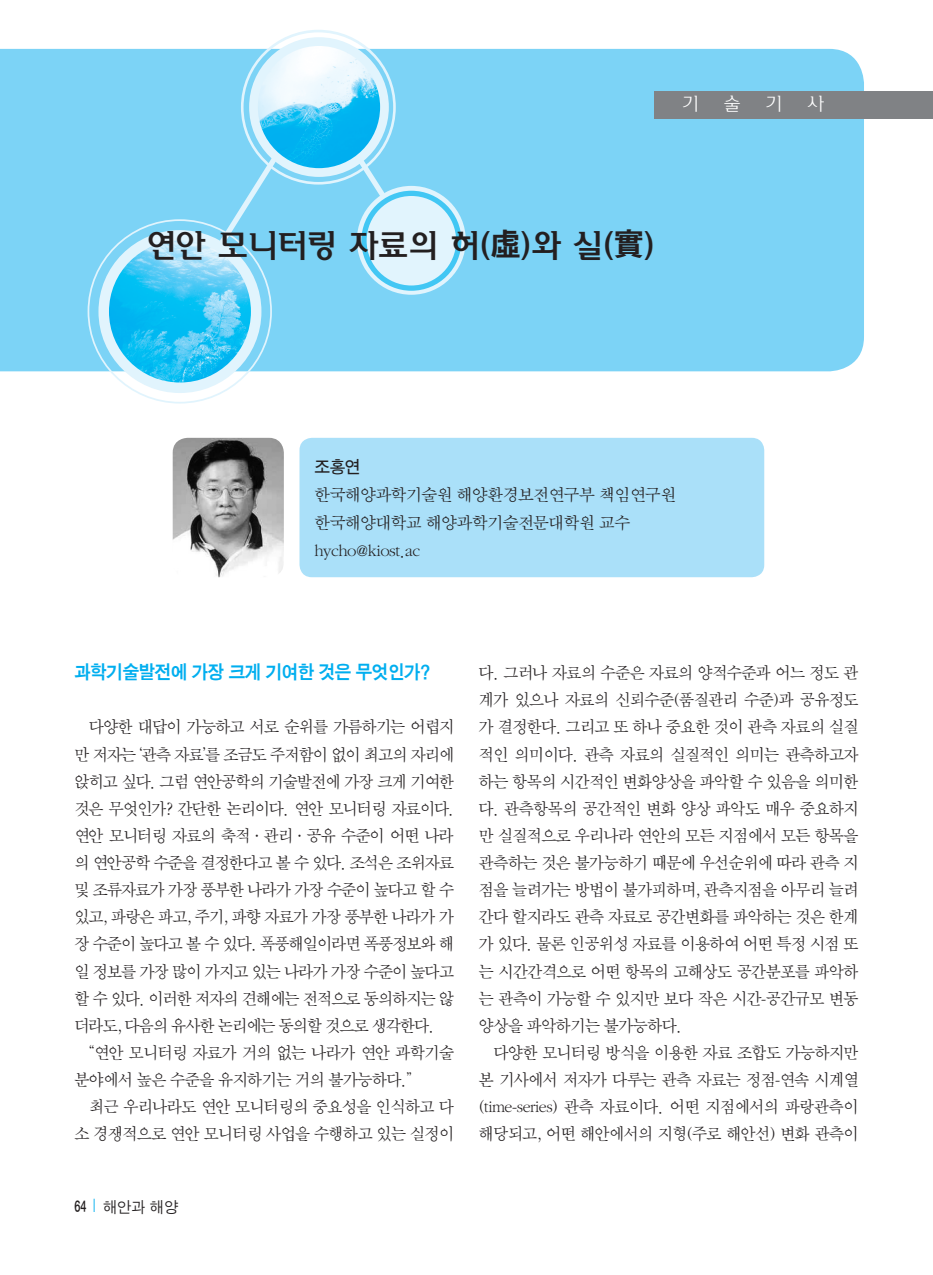
<style>
.page{position:relative;width:933px;height:1275px;background:#fff}
.page>*{position:absolute;margin:0;border:0;box-sizing:border-box;transform-origin:0 0}
.t1{font:31.5px "YDI Soma M KS Cpc EUC H";letter-spacing:-.06em;color:#231f20}
._1_서론{font:19.25px "Sand Kg";letter-spacing:-.02em;color:#00aeef;scale:.95 1}
.본문{font:17.5px/27.1px "Sand Sm";letter-spacing:-.025em;color:#231f20;text-align:justify;scale:.95 1}
.본문-2{font:17.5px/28px "Sand Sm";letter-spacing:-.025em;color:#231f20}
.t2{font:17.5px "YDI Soma L KS Cpc EUC H";color:#fff}
.t3{font:17.5px "Sand Tg";color:#231f20}
.t4{font:15.75px "Sand Jg";color:#231f20}
.s1{font-family:"H Ygtr E"}
.s2{font-family:"Sand Kg"}
.s3{font-family:"Sand Tm";font-size:18.9px;color:#00aeef}
</style>
<div class="page">
<div style="left:0;top:49px;width:864px;height:322px;background:#7cd3f6"></div>
<div style="left:654px;top:91px;width:279px;height:28px;background:#808285"></div>
<svg style="left:211px;top:144px;width:75px;height:111px;background:#85d5f6"></svg>
<div style="left:241px;top:30px;width:155px;height:155px;border:3px solid #e1f4fd;border-radius:50%"></div>
<img style="left:253px;top:45px;width:131px;height:128px">
<img style="left:104px;top:235px;width:152px;height:153px;border-radius:76px">
<div style="left:249px;top:37px;width:140px;height:140px;border:9px solid #e1f4fd;border-radius:50%"></div>
<div style="left:98px;top:230px;width:163px;height:163px;border:10px solid #e1f4fd;border-radius:50%"></div>
<svg style="left:357px;top:186px;width:109px;height:109px;background:#bde9fa"></svg>
<div style="left:364px;top:193px;width:95px;height:95px;background:#e1f4fd;border-radius:50%"></div>
<div style="left:361px;top:191px;width:100px;height:100px;border:5px solid #42c7f4;border-radius:50%"></div>
<svg style="left:350px;top:149px;width:41px;height:55px;background:#92daf7"></svg>
<div style="left:299px;top:438px;width:465px;height:139px;background:#aae0f9;border-radius:12px"></div>
<img style="left:173px;top:438px;width:111px;height:139px">
<p class="t2" style="left:682px;top:94px;width:19px">기</p>
<p class="t2" style="left:723px;top:94px;width:19px">술</p>
<p class="t2" style="left:765px;top:94px;width:19px">기</p>
<p class="t2" style="left:807px;top:94px;width:19px">사</p>
<h1 class="t1" style="left:146px;top:227px;width:512px">연안 모니터링 자료의 허(<span class="s1">虛</span>)와 실(<span class="s1">實</span>)</h1>
<p class="t3" style="left:314px;top:458px;width:48px">조홍연</p>
<p class="본문-2" style="left:314px;top:481px;width:363px">한국해양과학기술원 해양환경보전연구부 책임연구원 한국해양대학교 해양과학기술전문대학원 교수 hycho@kiost.ac</p>
<p class="_1_서론" style="left:74px;top:662px;width:376px">과학기술발전에 가장 크게 기여한 것은 무엇인가?</p>
<p class="본문" style="left:74px;top:714px;width:401px;text-indent:15px">다양한 대답이 가능하고 서로 순위를 가름하기는 어렵지 만 저자는 ‘관측 자료’를 조금도 주저함이 없이 최고의 자리에 앉히고 싶다. 그럼 연안공학의 기술발전에 가장 크게 기여한 것은 무엇인가? 간단한 논리이다. 연안 모니터링 자료이다. 연안 모니터링 자료의 축적·관리·공유 수준이 어떤 나라 의 연안공학 수준을 결정한다고 볼 수 있다. 조석은 조위자료 및 조류자료가 가장 풍부한 나라가 가장 수준이 높다고 할 수 있고, 파랑은 파고, 주기, 파향 자료가 가장 풍부한 나라가 가 장 수준이 높다고 볼 수 있다. 폭풍해일이라면 폭풍정보와 해 일 정보를 가장 많이 가지고 있는 나라가 가장 수준이 높다고 할 수 있다. 이러한 저자의 견해에는 전적으로 동의하지는 않 더라도, 다음의 유사한 논리에는 동의할 것으로 생각한다.</p>
<p class="본문" style="left:74px;top:1040px;width:401px;text-indent:15px">“연안 모니터링 자료가 거의 없는 나라가 연안 과학기술 분야에서 높은 수준을 유지하기는 거의 불가능하다.”</p>
<p class="본문" style="left:74px;top:1094px;width:401px;text-align:right">최근 우리나라도 연안 모니터링의 중요성을 인식하고 다 소 경쟁적으로 연안 모니터링 사업을 수행하고 있는 실정이</p>
<p class="t4" style="left:74px;top:1199px;width:105px"><span class="s2">64</span> <span class="s3">|</span> 해안과 해양</p>
<p class="본문" style="left:479px;top:660px;width:401px">다. 그러나 자료의 수준은 자료의 양적수준과 어느 정도 관 계가 있으나 자료의 신뢰수준(품질관리 수준)과 공유정도 가 결정한다. 그리고 또 하나 중요한 것이 관측 자료의 실질 적인 의미이다. 관측 자료의 실질적인 의미는 관측하고자 하는 항목의 시간적인 변화양상을 파악할 수 있음을 의미한 다. 관측항목의 공간적인 변화 양상 파악도 매우 중요하지 만 실질적으로 우리나라 연안의 모든 지점에서 모든 항목을 관측하는 것은 불가능하기 때문에 우선순위에 따라 관측 지 점을 늘려가는 방법이 불가피하며, 관측지점을 아무리 늘려 간다 할지라도 관측 자료로 공간변화를 파악하는 것은 한계 가 있다. 물론 인공위성 자료를 이용하여 어떤 특정 시점 또 는 시간간격으로 어떤 항목의 고해상도 공간분포를 파악하 는 관측이 가능할 수 있지만 보다 작은 시간-공간규모 변동 양상을 파악하기는 불가능하다.</p>
<p class="본문" style="left:479px;top:1040px;width:401px;text-indent:15px">다양한 모니터링 방식을 이용한 자료 조합도 가능하지만 본 기사에서 저자가 다루는 관측 자료는 정점-연속 시계열 (time-series) 관측 자료이다. 어떤 지점에서의 파랑관측이 해당되고, 어떤 해안에서의 지형(주로 해안선) 변화 관측이</p>
</div>
